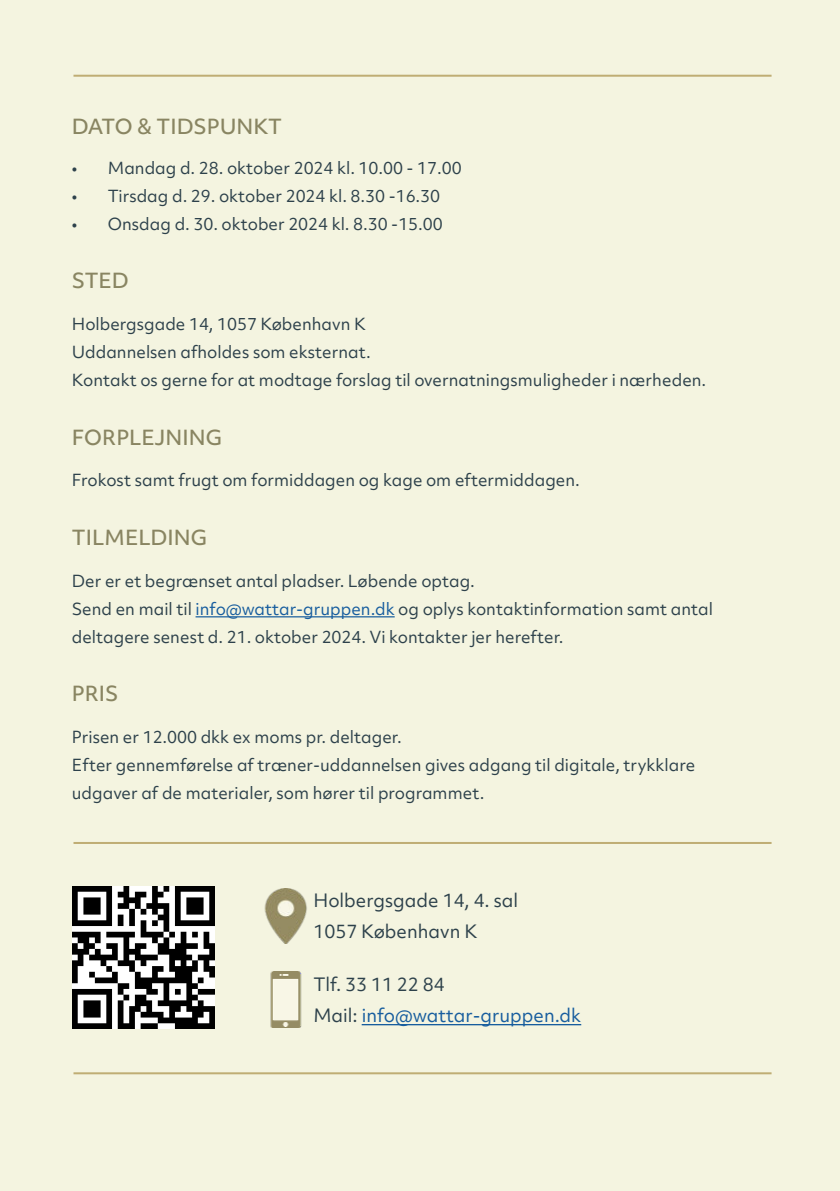
<style>
.page{position:relative;width:840px;height:1191px;background:#fff}
.page>*{position:absolute;margin:0;border:0;box-sizing:border-box;transform-origin:0 0}
.t1{font:500 20px "Objektiv Mk 2";color:#898562}
.t2{font:17.6px/30.8px "Objektiv Mk 2";color:#175d9e}
.t3{font:17.6px/30.8px "Objektiv Mk 2";color:#2d414b}
.t4{font:16px/28px "Objektiv Mk 2";color:#2d414b}
.s1{color:#175d9e}
.s2{color:#2d414b}
</style>
<div class="page">
<div style="left:0;top:0;width:839px;height:1191px;background:#f4f4e0"></div>
<hr style="left:195px;top:616px;width:199px;height:1px;background:#175d9e">
<img style="left:72px;top:886px;width:142px;height:142px">
<img style="left:264px;top:888px;width:43px;height:56px">
<img style="left:270px;top:971px;width:32px;height:56px">
<hr style="left:361px;top:1024px;width:220px;height:1px;background:#175d9e">
<hr style="left:73px;top:842px;width:698px;height:2px;background:#bfad74">
<hr style="left:73px;top:75px;width:698px;height:2px;background:#bfad74">
<hr style="left:73px;top:1072px;width:698px;height:2px;background:#bfad74">
<p class="t1" style="left:72px;top:116px;width:211px">DATO &amp; TIDSPUNKT</p>
<p class="t4" style="left:72px;top:156px;width:391px">• Mandag d. 28. oktober 2024 kl. 10.00 - 17.00</p>
<p class="t4" style="left:72px;top:184px;width:369px">• Tirsdag d. 29. oktober 2024 kl. 8.30 -16.30</p>
<p class="t4" style="left:72px;top:212px;width:372px">• Onsdag d. 30. oktober 2024 kl. 8.30 -15.00</p>
<p class="t1" style="left:72px;top:270px;width:58px">STED</p>
<p class="t4" style="left:72px;top:309px;width:635px">Holbergsgade 14, 1057 København K<br>Uddannelsen afholdes som eksternat.<br>Kontakt os gerne for at modtage forslag til overnatningsmuligheder i nærheden.</p>
<p class="t1" style="left:72px;top:426px;width:152px">FORPLEJNING</p>
<p class="t4" style="left:72px;top:466px;width:509px">Frokost samt frugt om formiddagen og kage om eftermiddagen.</p>
<p class="t1" style="left:72px;top:527px;width:137px">TILMELDING</p>
<p class="t4" style="left:72px;top:566px;width:642px">Der er et begrænset antal pladser. Løbende optag.<br>Send en mail til <span class="s1">info@wattar-gruppen.dk</span> og oplys kontaktinformation samt antal deltagere senest d. 21. oktober 2024. Vi kontakter jer herefter.</p>
<p class="t1" style="left:72px;top:683px;width:48px">PRIS</p>
<p class="t4" style="left:72px;top:722px;width:624px">Prisen er 12.000 dkk ex moms pr. deltager.<br>Efter gennemførelse af træner-uddannelsen gives adgang til digitale, trykklare udgaver af de materialer, som hører til programmet.</p>
<p class="t3" style="left:313px;top:884px;width:206px">Holbergsgade 14, 4. sal<br>1057 København K</p>
<p class="t2" style="left:313px;top:969px;width:269px"><span class="s2">Tlf. 33 11 22 84<br>Mail:</span> info@wattar-gruppen.dk</p>
</div>
